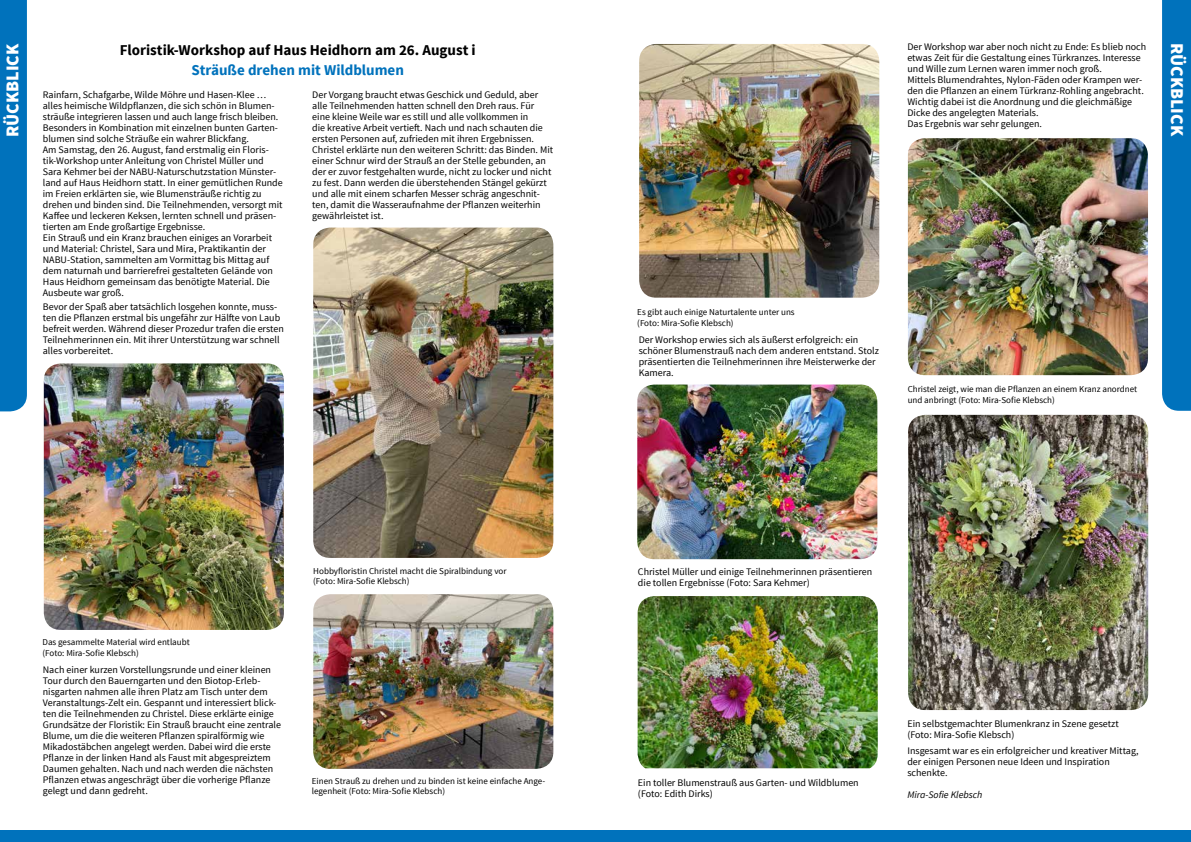
<style>
.page{position:relative;width:1191px;height:842px;background:#fff}
.page>*{position:absolute;margin:0;border:0;box-sizing:border-box;transform-origin:0 0}
.t1{font:900 18px "Source Sans Pro";color:#fff}
.t2{font:700 15px "Source Sans Pro";color:#000}
.t3{font:700 15px "Source Sans Pro";color:#0072bc}
.t4{font:10px/11px "Source Sans Pro";color:#000}
.t5{font:italic 10px "Source Sans Pro";color:#000}
.t6{font:9px/11px "Source Sans Pro";color:#000}
</style>
<div class="page">
<div style="left:0;top:0;width:27px;height:411px;background:#0072bc"></div>
<div style="left:0;top:831px;width:1191px;height:11px;background:#0072bc"></div>
<div style="left:1162px;top:0;width:29px;height:411px;background:#0072bc"></div>
<img style="left:908px;top:138px;width:240px;height:237px">
<img style="left:908px;top:415px;width:240px;height:295px">
<img style="left:637px;top:385px;width:240px;height:174px">
<img style="left:637px;top:596px;width:240px;height:172px">
<img style="left:639px;top:44px;width:240px;height:254px">
<img style="left:44px;top:363px;width:240px;height:267px">
<img style="left:313px;top:594px;width:240px;height:175px">
<img style="left:313px;top:228px;width:240px;height:330px">
<p class="t4" style="left:907px;top:41px;width:240px">Der Workshop war aber noch nicht zu Ende: Es blieb noch etwas Zeit für die Gestaltung eines Türkranzes. Interesse und Wille zum Lernen waren immer noch groß.<br>Mittels Blumendrahtes, Nylon-Fäden oder Krampen wer&shy;den die Pflanzen an einem Türkranz-Rohling angebracht.<br>Wichtig dabei ist die Anordnung und die gleichmäßige Dicke des angelegten Materials.<br>Das Ergebnis war sehr gelungen.</p>
<h1 class="t1" style="left:1px;top:137px;width:94px;rotate:-90deg">RÜCKBLICK</h1>
<h1 class="t1" style="left:1189px;top:43px;width:94px;rotate:90deg">RÜCKBLICK</h1>
<h1 class="t1" style="left:4px;top:136px;width:93px;rotate:-90deg">AKTUELLES</h1>
<h2 class="t2" style="left:120px;top:41px;width:357px">Floristik-Workshop auf Haus Heidhorn am 26. August i</h2>
<h2 class="t3" style="left:191px;top:61px;width:214px">Sträuße drehen mit Wildblumen</h2>
<p class="t4" style="left:43px;top:90px;width:241px">Rainfarn, Schafgarbe, Wilde Möhre und Hasen-Klee … alles heimische Wildpflanzen, die sich schön in Blumen&shy;sträuße integrieren lassen und auch lange frisch bleiben.<br>Besonders in Kombination mit einzelnen bunten Garten&shy;blumen sind solche Sträuße ein wahrer Blickfang.<br>Am Samstag, den 26. August, fand erstmalig ein Floris&shy;tik-Workshop unter Anleitung von Christel Müller und Sara Kehmer bei der NABU-Naturschutzstation Münster&shy;land auf Haus Heidhorn statt. In einer gemütlichen Runde im Freien erklärten sie, wie Blumensträuße richtig zu drehen und binden sind. Die Teilnehmenden, versorgt mit Kaffee und leckeren Keksen, lernten schnell und präsen&shy;tierten am Ende großartige Ergebnisse.<br>Ein Strauß und ein Kranz brauchen einiges an Vorarbeit und Material: Christel, Sara und Mira, Praktikantin der NABU-Station, sammelten am Vormittag bis Mittag auf dem naturnah und barrierefrei gestalteten Gelände von Haus Heidhorn gemeinsam das benötigte Material. Die Ausbeute war groß.</p>
<p class="t4" style="left:43px;top:302px;width:242px">Bevor der Spaß aber tatsächlich losgehen konnte, muss&shy;ten die Pflanzen erstmal bis ungefähr zur Hälfte von Laub befreit werden. Während dieser Prozedur trafen die ersten Teilnehmerinnen ein. Mit ihrer Unterstützung war schnell alles vorbereitet.</p>
<p class="t4" style="left:312px;top:90px;width:242px">Der Vorgang braucht etwas Geschick und Geduld, aber alle Teilnehmenden hatten schnell den Dreh raus. Für eine kleine Weile war es still und alle vollkommen in<br>die kreative Arbeit vertieft. Nach und nach schauten die ersten Personen auf, zufrieden mit ihren Ergebnissen.<br>Christel erklärte nun den weiteren Schritt: das Binden. Mit einer Schnur wird der Strauß an der Stelle gebunden, an der er zuvor festgehalten wurde, nicht zu locker und nicht zu fest. Dann werden die überstehenden Stängel gekürzt und alle mit einem scharfen Messer schräg angeschnit&shy;ten, damit die Wasseraufnahme der Pflanzen weiterhin gewährleistet ist.</p>
<p class="t6" style="left:637px;top:307px;width:159px">Es gibt auch einige Naturtalente unter uns (Foto: Mira-Sofie Klebsch)</p>
<p class="t4" style="left:638px;top:335px;width:242px">Der Workshop erwies sich als äußerst erfolgreich: ein schöner Blumenstrauß nach dem anderen entstand. Stolz präsentierten die Teilnehmerinnen ihre Meisterwerke der Kamera.</p>
<p class="t6" style="left:42px;top:637px;width:149px">Das gesammelte Material wird entlaubt (Foto: Mira-Sofie Klebsch)</p>
<p class="t4" style="left:43px;top:665px;width:240px">Nach einer kurzen Vorstellungsrunde und einer kleinen Tour durch den Bauerngarten und den Biotop-Erleb&shy;nisgarten nahmen alle ihren Platz am Tisch unter dem Veranstaltungs-Zelt ein. Gespannt und interessiert blick&shy;ten die Teilnehmenden zu Christel. Diese erklärte einige Grundsätze der Floristik: Ein Strauß braucht eine zentrale Blume, um die die weiteren Pflanzen spiralförmig wie Mikadostäbchen angelegt werden. Dabei wird die erste Pflanze in der linken Hand als Faust mit abgespreiztem Daumen gehalten. Nach und nach werden die nächsten Pflanzen etwas angeschrägt über die vorherige Pflanze gelegt und dann gedreht.</p>
<p class="t6" style="left:313px;top:566px;width:195px;line-height:10px">Hobbyfloristin Christel macht die Spiralbindung vor (Foto: Mira-Sofie Klebsch)</p>
<p class="t6" style="left:312px;top:776px;width:235px;line-height:10px">Einen Strauß zu drehen und zu binden ist keine einfache Ange&shy;legenheit (Foto: Mira-Sofie Klebsch)</p>
<p class="t6" style="left:907px;top:384px;width:231px">Christel zeigt, wie man die Pflanzen an einem Kranz anordnet und anbringt (Foto: Mira-Sofie Klebsch)</p>
<p class="t4" style="left:638px;top:566px;width:236px">Christel Müller und einige Teilnehmerinnen präsentieren die tollen Ergebnisse (Foto: Sara Kehmer)</p>
<p class="t4" style="left:638px;top:777px;width:222px">Ein toller Blumenstrauß aus Garten- und Wildblumen (Foto: Edith Dirks)</p>
<p class="t4" style="left:907px;top:718px;width:213px">Ein selbstgemachter Blumenkranz in Szene gesetzt (Foto: Mira-Sofie Klebsch)</p>
<p class="t4" style="left:907px;top:745px;width:233px">Insgesamt war es ein erfolgreicher und kreativer Mittag, der einigen Personen neue Ideen und Inspiration schenkte.</p>
<p class="t5" style="left:907px;top:789px;width:77px">Mira-Sofie Klebsch</p>
</div>
